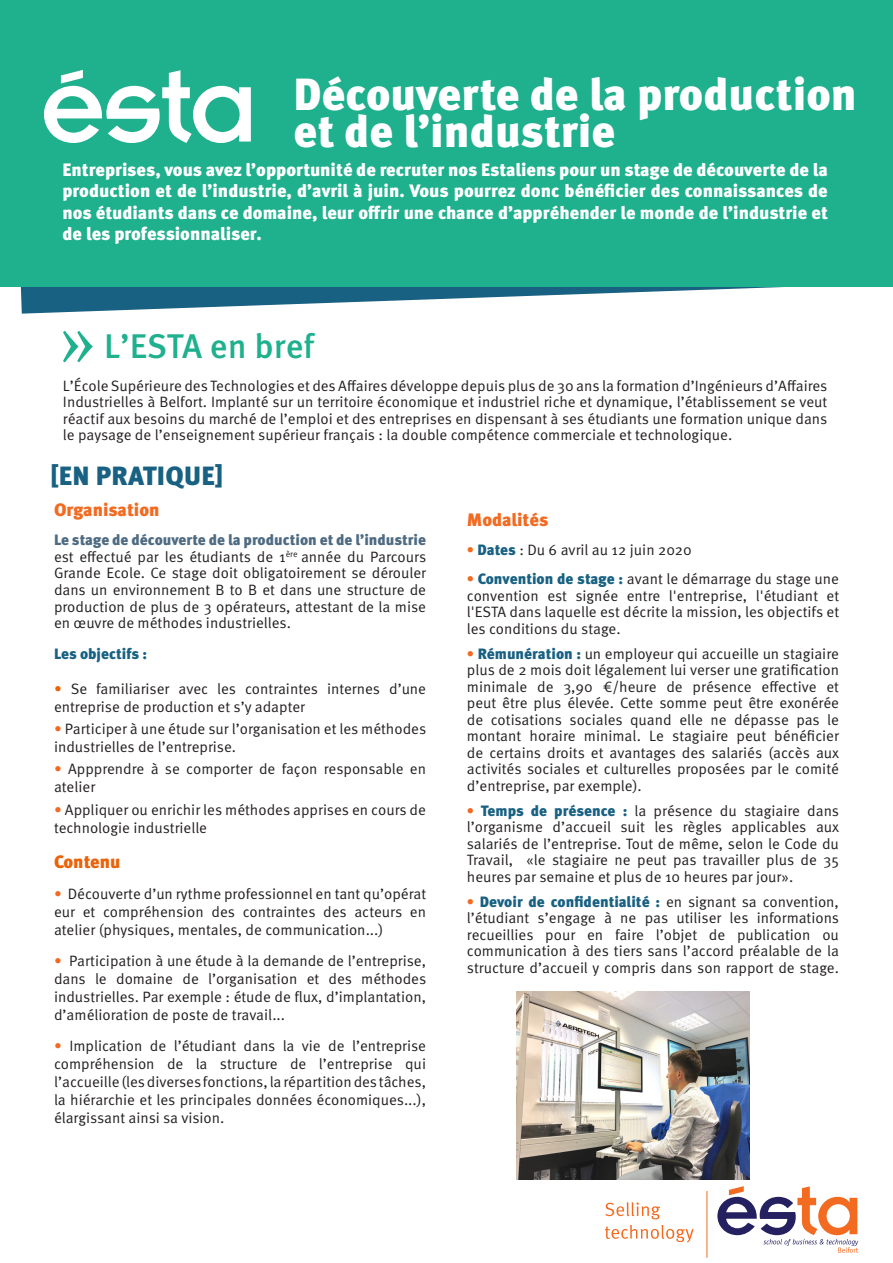
<style>
.page{position:relative;width:893px;height:1263px;background:#fff}
.page>*{position:absolute;margin:0;border:0;box-sizing:border-box;transform-origin:0 0}
.t1{font:900 45px/36.9px "Meta Pro";color:#fff}
.t2{font:500 34.2px "Meta Pro";letter-spacing:-.005em;color:#1fb08d}
.t3{font:900 26.4px "Meta Pro";letter-spacing:.01em;color:#186182}
.t4{font:900 18px/21.5px "Meta Pro";color:#fff;text-align:justify}
.t5{font:900 18px "Meta Pro";color:#f36a21}
.t6{font:900 18px "Meta Pro";color:#eb6209}
.t7{font:15px/16.5px "Meta Pro";color:#231f20;text-align:justify}
.t8{font:900 15px "Meta Pro";letter-spacing:-.005em;color:#186182}
.s1{font-weight:900;color:#4f6b82}
.s2{color:#eb6209}
.s3{color:#f16a22}
.s4{font-weight:900;color:#f36a21}
.s5{font-weight:900;color:#186182}
</style>
<div class="page">
<svg style="left:605px;top:1225px;width:89px;height:17px"></svg>
<svg style="left:605px;top:1202px;width:55px;height:17px"></svg>
<hr style="left:707px;top:1191px;width:1px;height:67px;background:#f36a21">
<svg style="left:717px;top:1186px;width:141px;height:67px"></svg>
<svg style="left:18px;top:286px;width:875px;height:28px"></svg>
<div style="left:0;top:0;width:893px;height:286px;background:#1fb08d"></div>
<svg style="left:44px;top:70px;width:207px;height:73px"></svg>
<svg style="left:63px;top:331px;width:30px;height:31px"></svg>
<img style="left:517px;top:992px;width:232px;height:187px">
<p class="t1" style="left:293px;top:77px;width:565px">Découverte de la production et de l’industrie</p>
<p class="t4" style="left:62px;top:160px;width:767px">Entreprises, vous avez l’opportunité de recruter nos Estaliens pour un stage de découverte de la production et de l’industrie, d’avril à juin. Vous pourrez donc bénéficier des connaissances de nos étudiants dans ce domaine, leur offrir une chance d’appréhender le monde de l’industrie et de les professionnaliser.</p>
<p class="t2" style="left:104px;top:325px;width:212px">L’ESTA en bref</p>
<p class="t7" style="left:63px;top:378px;width:766px">L’École Supérieure des Technologies et des Affaires développe depuis plus de 30 ans la formation d’Ingénieurs d’Affaires Industrielles à Belfort. Implanté sur un territoire économique et industriel riche et dynamique, l’établissement se veut réactif aux besoins du marché de l’emploi et des entreprises en dispensant à ses étudiants une formation unique dans le paysage de l’enseignement supérieur français : la double compétence commerciale et technologique.</p>
<p class="t3" style="left:50px;top:459px;width:175px">[EN PRATIQUE]</p>
<p class="t5" style="left:54px;top:499px;width:107px">Organisation</p>
<p class="t7" style="left:54px;top:532px;width:374px"><span class="s1">Le stage de découverte de la production et de l’industrie </span>est effectué par les étudiants de 1<sup>ère</sup> année du Parcours Grande Ecole. Ce stage doit obligatoirement se dérouler dans un environnement B to B et dans une structure de production de plus de 3 opérateurs, attestant de la mise en œuvre de méthodes industrielles.</p>
<p class="t8" style="left:54px;top:644px;width:95px">Les objectifs :</p>
<p class="t7" style="left:54px;top:680px;width:374px;line-height:18px"><span class="s2">•</span> Se familiariser avec les contraintes internes d’une entreprise de production et s’y adapter</p>
<p class="t7" style="left:54px;top:720px;width:374px;line-height:18px"><span class="s3">•</span> Participer à une étude sur l’organisation et les méthodes industrielles de l’entreprise.</p>
<p class="t7" style="left:54px;top:760px;width:374px;line-height:18px"><span class="s3">•</span> Appprendre à se comporter de façon responsable en atelier</p>
<p class="t7" style="left:54px;top:801px;width:374px;line-height:18px"><span class="s3">•</span> Appliquer ou enrichir les méthodes apprises en cours de technologie industrielle</p>
<p class="t6" style="left:54px;top:851px;width:68px">Contenu</p>
<p class="t7" style="left:54px;top:885px;width:374px;line-height:18px"><span class="s3">•</span> Découverte d’un rythme professionnel en tant qu’opérat eur et compréhension des contraintes des acteurs en atelier (physiques, mentales, de communication...)</p>
<p class="t7" style="left:54px;top:952px;width:374px;line-height:18px"><span class="s3">•</span> Participation à une étude à la demande de l’entreprise, dans le domaine de l’organisation et des méthodes industrielles. Par exemple : étude de flux, d’implantation, d’amélioration de poste de travail...</p>
<p class="t7" style="left:54px;top:1037px;width:374px;line-height:18px"><span class="s3">•</span> Implication de l’étudiant dans la vie de l’entreprise compréhension de la structure de l’entreprise qui l’accueille (les diverses fonctions, la répartition des tâches, la hiérarchie et les principales données économiques...), élargissant ainsi sa vision.</p>
<p class="t5" style="left:467px;top:508px;width:83px">Modalités</p>
<p class="t7" style="left:467px;top:542px;width:226px"><span class="s4">•</span> <span class="s5">Dates</span> : Du 6 avril au 12 juin 2020</p>
<p class="t7" style="left:467px;top:571px;width:374px"><span class="s4">•</span> <span class="s5">Convention de stage :</span> avant le démarrage du stage une convention est signée entre l'entreprise, l'étudiant et l'ESTA dans laquelle est décrite la mission, les objectifs et les conditions du stage.</p>
<p class="t7" style="left:467px;top:646px;width:374px"><span class="s4">•</span> <span class="s5">Rémunération :</span> un employeur qui accueille un stagiaire plus de 2 mois doit légalement lui verser une gratification minimale de 3,90 €/heure de présence effective et peut être plus élevée. Cette somme peut être exonérée de cotisations sociales quand elle ne dépasse pas le montant horaire minimal. Le stagiaire peut bénéficier de certains droits et avantages des salariés (accès aux activités sociales et culturelles proposées par le comité d’entreprise, par exemple).</p>
<p class="t7" style="left:467px;top:803px;width:374px"><span class="s4">•</span> <span class="s5">Temps de présence :</span> la présence du stagiaire dans l’organisme d’accueil suit les règles applicables aux salariés de l’entreprise. Tout de même, selon le Code du Travail, «le stagiaire ne peut pas travailler plus de 35 heures par semaine et plus de 10 heures par jour».</p>
<p class="t7" style="left:467px;top:894px;width:374px"><span class="s4">•</span> <span class="s5">Devoir de confidentialité :</span> en signant sa convention, l’étudiant s’engage à ne pas utiliser les informations recueillies pour en faire l’objet de publication ou communication à des tiers sans l’accord préalable de la structure d’accueil y compris dans son rapport de stage.</p>
</div>
